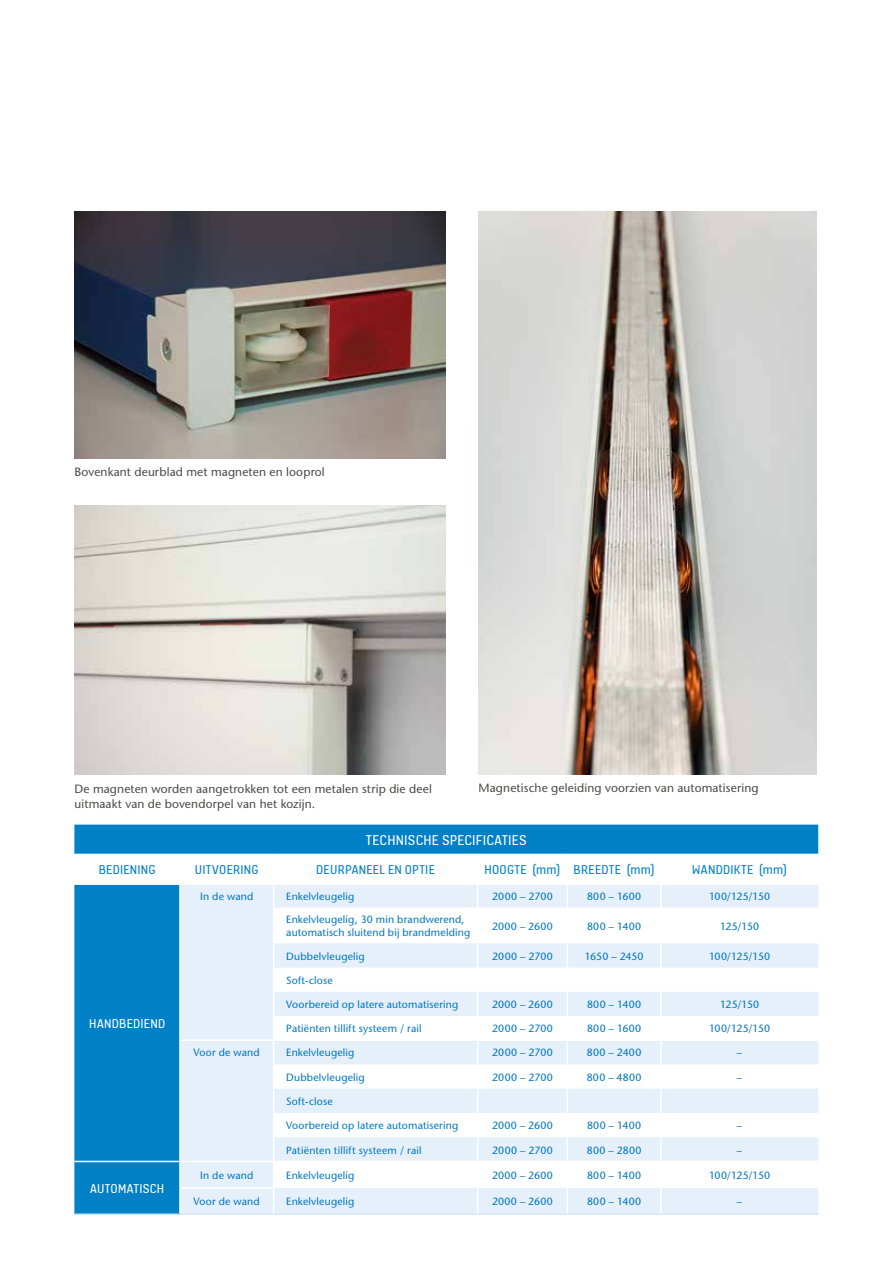
<style>
.page{position:relative;width:893px;height:1263px;background:#fff}
.page>*{position:absolute;margin:0;border:0;box-sizing:border-box;transform-origin:0 0}
.t1{font:15px "KONE Information v 13";letter-spacing:.015em;color:#fff}
.t2{font:13.5px "KONE Information v 13";letter-spacing:.02em;color:#0080c6}
.t3{font:13.5px "KONE Information v 13";letter-spacing:.02em;color:#fff}
.t4{font:12px/15px "Stone Sans";letter-spacing:.01em;color:#494948}
.t5{font:10.5px/12.8px "Stone Sans";letter-spacing:.02em;color:#0075be}
.t6{font:10.5px "Stone Sans";letter-spacing:-.015em;color:#0075be}
.t7{font:10.5px "Stone Sans";color:#0075be}
</style>
<div class="page">
<img style="left:478px;top:212px;width:339px;height:563px">
<img style="left:74px;top:212px;width:371px;height:246px">
<img style="left:74px;top:506px;width:371px;height:269px">
<div style="left:74px;top:825px;width:744px;height:388px;background:#0080c6"></div>
<svg style="left:74px;top:855px;width:744px;height:333px;fill:#0080c6"></svg>
<svg style="left:180px;top:885px;width:638px;height:329px;fill:#e5f0fb"></svg>
<hr style="left:179px;top:855px;width:2px;height:28px;background:#fff">
<hr style="left:74px;top:883px;width:106px;height:2px;background:#fff">
<hr style="left:180px;top:883px;width:94px;height:2px;background:#fff">
<hr style="left:179px;top:885px;width:2px;height:22px;background:#fff">
<hr style="left:274px;top:883px;width:204px;height:2px;background:#fff">
<hr style="left:478px;top:883px;width:89px;height:2px;background:#fff">
<hr style="left:567px;top:883px;width:94px;height:2px;background:#fff">
<hr style="left:661px;top:883px;width:157px;height:2px;background:#fff">
<hr style="left:179px;top:907px;width:2px;height:36px;background:#fff">
<hr style="left:179px;top:943px;width:2px;height:24px;background:#fff">
<hr style="left:179px;top:967px;width:2px;height:25px;background:#fff">
<hr style="left:179px;top:992px;width:2px;height:24px;background:#fff">
<hr style="left:179px;top:1016px;width:2px;height:23px;background:#fff">
<hr style="left:74px;top:1161px;width:106px;height:1px;background:#fff">
<hr style="left:179px;top:1187px;width:95px;height:1px;background:#fff">
<hr style="left:179px;top:1041px;width:2px;height:23px;background:#fff">
<hr style="left:179px;top:1064px;width:2px;height:25px;background:#fff">
<hr style="left:179px;top:1089px;width:2px;height:24px;background:#fff">
<hr style="left:179px;top:1113px;width:2px;height:24px;background:#fff">
<hr style="left:179px;top:1137px;width:2px;height:24px;background:#fff">
<hr style="left:179px;top:1162px;width:2px;height:25px;background:#fff">
<hr style="left:179px;top:1188px;width:2px;height:25px;background:#fff">
<svg style="left:273px;top:855px;width:1px;height:52px"></svg>
<hr style="left:273px;top:907px;width:1px;height:36px;background:#fff">
<svg style="left:273px;top:943px;width:1px;height:271px"></svg>
<svg style="left:477px;top:855px;width:1px;height:52px"></svg>
<hr style="left:477px;top:907px;width:1px;height:36px;background:#fff">
<svg style="left:477px;top:943px;width:1px;height:271px"></svg>
<svg style="left:567px;top:855px;width:1px;height:52px"></svg>
<hr style="left:567px;top:907px;width:1px;height:36px;background:#fff">
<svg style="left:567px;top:943px;width:1px;height:271px"></svg>
<hr style="left:660px;top:855px;width:2px;height:28px;background:#fff">
<hr style="left:660px;top:885px;width:2px;height:22px;background:#fff">
<hr style="left:660px;top:907px;width:2px;height:36px;background:#fff">
<hr style="left:660px;top:943px;width:2px;height:24px;background:#fff">
<hr style="left:660px;top:967px;width:2px;height:25px;background:#fff">
<hr style="left:660px;top:992px;width:2px;height:24px;background:#fff">
<hr style="left:660px;top:1016px;width:2px;height:23px;background:#fff">
<hr style="left:660px;top:1041px;width:2px;height:23px;background:#fff">
<hr style="left:660px;top:1064px;width:2px;height:25px;background:#fff">
<hr style="left:660px;top:1089px;width:2px;height:24px;background:#fff">
<hr style="left:660px;top:1113px;width:2px;height:24px;background:#fff">
<hr style="left:660px;top:1137px;width:2px;height:24px;background:#fff">
<hr style="left:660px;top:1162px;width:2px;height:26px;background:#fff">
<hr style="left:660px;top:1188px;width:2px;height:26px;background:#fff">
<hr style="left:74px;top:854px;width:106px;height:1px;background:#fff">
<hr style="left:180px;top:854px;width:94px;height:1px;background:#fff">
<hr style="left:274px;top:854px;width:204px;height:1px;background:#fff">
<hr style="left:478px;top:854px;width:89px;height:1px;background:#fff">
<hr style="left:567px;top:854px;width:94px;height:1px;background:#fff">
<hr style="left:661px;top:854px;width:157px;height:1px;background:#fff">
<hr style="left:180px;top:1161px;width:94px;height:1px;background:#fff">
<hr style="left:274px;top:1161px;width:204px;height:1px;background:#fff">
<hr style="left:478px;top:1161px;width:89px;height:1px;background:#fff">
<hr style="left:567px;top:1161px;width:94px;height:1px;background:#fff">
<hr style="left:661px;top:1161px;width:157px;height:1px;background:#fff">
<hr style="left:179px;top:1039px;width:95px;height:2px;background:#fff">
<hr style="left:274px;top:1039px;width:204px;height:2px;background:#fff">
<hr style="left:478px;top:1039px;width:89px;height:2px;background:#fff">
<hr style="left:567px;top:1039px;width:94px;height:2px;background:#fff">
<hr style="left:661px;top:1039px;width:157px;height:2px;background:#fff">
<hr style="left:74px;top:1213px;width:106px;height:2px;background:#c8e1f6">
<hr style="left:180px;top:1214px;width:94px;height:1px;background:#c8e1f6">
<hr style="left:274px;top:1214px;width:204px;height:1px;background:#c8e1f6">
<hr style="left:478px;top:1214px;width:89px;height:1px;background:#c8e1f6">
<hr style="left:567px;top:1214px;width:94px;height:1px;background:#c8e1f6">
<hr style="left:661px;top:1214px;width:157px;height:1px;background:#c8e1f6">
<p class="t4" style="left:74px;top:465px;width:252px">Bovenkant deurblad met magneten en looprol</p>
<p class="t4" style="left:74px;top:781px;width:359px">De magneten worden aangetrokken tot een metalen strip die deel uitmaakt van de bovendorpel van het kozijn.</p>
<p class="t4" style="left:478px;top:780px;width:282px">Magnetische geleiding voorzien van automatisering</p>
<h1 class="t1" style="left:366px;top:830px;width:162px">TECHNISCHE SPECIFICATIES</h1>
<p class="t2" style="left:99px;top:861px;width:58px">BEDIENING</p>
<p class="t2" style="left:195px;top:861px;width:65px">UITVOERING</p>
<p class="t2" style="left:316px;top:861px;width:120px">DEURPANEEL EN OPTIE</p>
<p class="t2" style="left:485px;top:861px;width:172px">HOOGTE (mm) BREEDTE (mm)</p>
<p class="t2" style="left:692px;top:861px;width:96px">WANDDIKTE (mm)</p>
<p class="t3" style="left:89px;top:1014px;width:77px">HANDBEDIEND</p>
<p class="t3" style="left:90px;top:1179px;width:76px">AUTOMATISCH</p>
<p class="t5" style="left:200px;top:890px;width:55px">In de wand</p>
<p class="t5" style="left:286px;top:890px;width:70px">Enkelvleugelig</p>
<p class="t5" style="left:492px;top:890px;width:62px">2000 – 2700</p>
<p class="t5" style="left:587px;top:890px;width:56px">800 – 1600</p>
<p class="t6" style="left:709px;top:890px;width:63px">100/125/150</p>
<p class="t5" style="left:286px;top:913px;width:186px">Enkelvleugelig, 30 min brandwerend, automatisch sluitend bij brandmelding</p>
<p class="t5" style="left:492px;top:919px;width:62px">2000 – 2600</p>
<p class="t5" style="left:587px;top:919px;width:56px">800 – 1400</p>
<p class="t5" style="left:720px;top:919px;width:41px">125/150</p>
<p class="t5" style="left:286px;top:949px;width:80px">Dubbelvleugelig</p>
<p class="t5" style="left:492px;top:949px;width:62px">2000 – 2700</p>
<p class="t7" style="left:585px;top:949px;width:60px">1650 – 2450</p>
<p class="t6" style="left:709px;top:949px;width:63px">100/125/150</p>
<p class="t5" style="left:286px;top:974px;width:48px">Soft-close</p>
<p class="t5" style="left:286px;top:998px;width:174px">Voorbereid op latere automatisering</p>
<p class="t5" style="left:492px;top:998px;width:62px">2000 – 2600</p>
<p class="t5" style="left:587px;top:998px;width:56px">800 – 1400</p>
<p class="t5" style="left:720px;top:998px;width:41px">125/150</p>
<p class="t5" style="left:286px;top:1022px;width:137px">Patiënten tillift systeem / rail</p>
<p class="t5" style="left:492px;top:1022px;width:62px">2000 – 2700</p>
<p class="t5" style="left:587px;top:1022px;width:56px">800 – 1600</p>
<p class="t6" style="left:709px;top:1022px;width:63px">100/125/150</p>
<p class="t5" style="left:194px;top:1046px;width:68px">Voor de wand</p>
<p class="t5" style="left:286px;top:1046px;width:70px">Enkelvleugelig</p>
<p class="t5" style="left:492px;top:1046px;width:62px">2000 – 2700</p>
<p class="t5" style="left:587px;top:1046px;width:56px">800 – 2400</p>
<p class="t5" style="left:737px;top:1046px;width:7px">–</p>
<p class="t5" style="left:286px;top:1071px;width:80px">Dubbelvleugelig</p>
<p class="t5" style="left:492px;top:1071px;width:62px">2000 – 2700</p>
<p class="t5" style="left:587px;top:1071px;width:56px">800 – 4800</p>
<p class="t5" style="left:737px;top:1071px;width:7px">–</p>
<p class="t5" style="left:286px;top:1095px;width:48px">Soft-close</p>
<p class="t5" style="left:286px;top:1119px;width:174px">Voorbereid op latere automatisering</p>
<p class="t5" style="left:492px;top:1119px;width:62px">2000 – 2600</p>
<p class="t5" style="left:587px;top:1119px;width:56px">800 – 1400</p>
<p class="t5" style="left:737px;top:1119px;width:7px">–</p>
<p class="t5" style="left:286px;top:1143px;width:137px">Patiënten tillift systeem / rail</p>
<p class="t5" style="left:492px;top:1143px;width:62px">2000 – 2700</p>
<p class="t5" style="left:587px;top:1143px;width:56px">800 – 2800</p>
<p class="t5" style="left:737px;top:1143px;width:7px">–</p>
<p class="t5" style="left:200px;top:1169px;width:55px">In de wand</p>
<p class="t5" style="left:286px;top:1169px;width:70px">Enkelvleugelig</p>
<p class="t5" style="left:492px;top:1169px;width:62px">2000 – 2600</p>
<p class="t5" style="left:587px;top:1169px;width:56px">800 – 1400</p>
<p class="t6" style="left:709px;top:1169px;width:63px">100/125/150</p>
<p class="t5" style="left:194px;top:1195px;width:68px">Voor de wand</p>
<p class="t5" style="left:286px;top:1195px;width:70px">Enkelvleugelig</p>
<p class="t5" style="left:492px;top:1195px;width:62px">2000 – 2600</p>
<p class="t5" style="left:587px;top:1195px;width:56px">800 – 1400</p>
<p class="t5" style="left:737px;top:1195px;width:7px">–</p>
</div>
